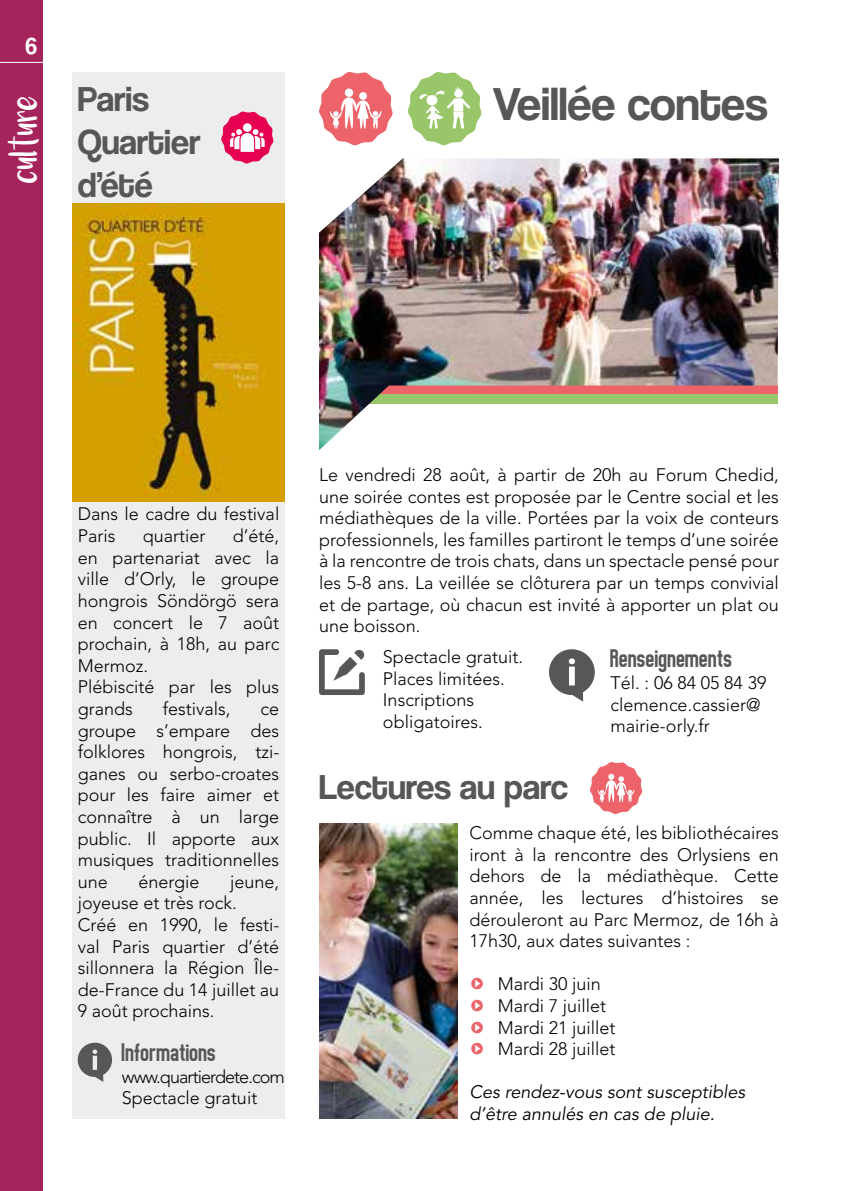
<style>
.page{position:relative;width:851px;height:1191px;background:#fff}
.page>*{position:absolute;margin:0;border:0;box-sizing:border-box;transform-origin:0 0}
.t1{font:48px "Coolvetica Rg";color:#575756}
.t2{font:36px/43.2px "Coolvetica Rg";color:#575756}
.t3{font:26px "Guilty Treasure";color:#575756}
.t4{font:24px "Coolvetica Rg";color:#fff}
.t5{font:19.2px "Luna";color:#fff}
.t6{font:300 18px/21.6px "Avenir";color:#000}
.t7{font:italic 18px/21.6px "Avenir";color:#000}
.t8{font:300 18px/21.6px "Avenir";letter-spacing:-.05em;color:#000}
.s1{font-family:"Simple Direction Arrows";font-weight:400;color:#ec646a}
</style>
<div class="page">
<div style="left:72px;top:72px;width:213px;height:1047px;background:#ededed"></div>
<div style="left:0;top:0;width:43px;height:1191px;background:#a5245c"></div>
<hr style="left:0;top:62px;width:43px;height:1px;background:#fff">
<svg style="left:590px;top:762px;width:52px;height:52px"></svg>
<svg style="left:319px;top:649px;width:46px;height:46px"></svg>
<svg style="left:549px;top:649px;width:45px;height:52px"></svg>
<svg style="left:319px;top:72px;width:74px;height:73px"></svg>
<svg style="left:407px;top:72px;width:74px;height:73px"></svg>
<svg style="left:78px;top:1042px;width:34px;height:40px"></svg>
<img style="left:319px;top:158px;width:459px;height:292px">
<svg style="left:221px;top:111px;width:52px;height:53px"></svg>
<img style="left:319px;top:823px;width:138px;height:296px">
<img style="left:72px;top:203px;width:213px;height:298px">
<h3 class="t4" style="left:26px;top:32px;width:13px">6</h3>
<p class="t5" style="left:19px;top:183px;width:89px;rotate:-90deg">culture</p>
<h2 class="t2" style="left:78px;top:77px;width:73px">Paris</h2>
<h1 class="t1" style="left:492px;top:76px;width:276px">Veillée contes</h1>
<h2 class="t2" style="left:78px;top:120px;width:124px">Quartier d’été</h2>
<p class="t6" style="left:78px;top:503px;width:203px">Dans le cadre du festival<br>Paris</p>
<p class="t6" style="left:78px;top:525px;width:203px;text-indent:155px">d’été, en partenariat avec la ville d’Orly, le groupe hongrois Söndörgö sera en concert le 7 août prochain, à 18h, au parc<br>Mermoz.<br>Plébiscité par les plus grands</p>
<p class="t6" style="left:143px;top:525px;width:64px">quartier</p>
<p class="t6" style="left:163px;top:698px;width:69px">festivals,</p>
<p class="t6" style="left:78px;top:698px;width:203px;text-align:justify;text-indent:183px">ce groupe s’empare des folklores hongrois, tzi&shy;ganes ou serbo-croates pour les faire aimer et connaître à un large public. Il apporte aux musiques traditionnelles une</p>
<p class="t6" style="left:138px;top:870px;width:63px">énergie</p>
<p class="t6" style="left:78px;top:870px;width:203px;text-indent:152px">jeune, joyeuse et très rock.<br>Créé en 1990, le festi&shy;val Paris quartier d’été sillonnera la Région Île&shy;de-France du 14 juillet au<br>9 août prochains.</p>
<h3 class="t3" style="left:122px;top:1037px;width:96px">Informations</h3>
<p class="t8" style="left:122px;top:1065px;width:164px">www.quartierdete.com<br>Spectacle gratuit</p>
<p class="t6" style="left:319px;top:464px;width:461px;text-align:justify">Le vendredi 28 août, à partir de 20h au Forum Chedid, une soirée contes est proposée par le Centre social et les médiathèques de la ville. Portées par la voix de conteurs professionnels, les familles partiront le temps d’une soirée à la rencontre de trois chats, dans un spectacle pensé pour les 5-8 ans. La veillée se clôturera par un temps convivial et de partage, où chacun est invité à apporter un plat ou une boisson.</p>
<p class="t6" style="left:383px;top:646px;width:142px">Spectacle gratuit.<br>Places limitées.<br>Inscriptions obligatoires.</p>
<h3 class="t3" style="left:610px;top:643px;width:123px">Renseignements</h3>
<p class="t6" style="left:610px;top:672px;width:157px">Tél. : 06 84 05 84 39 clemence.cassier@ mairie-orly.fr</p>
<h2 class="t2" style="left:319px;top:765px;width:250px">Lectures au parc</h2>
<p class="t6" style="left:469px;top:822px;width:311px;text-align:justify">Comme chaque été, les bibliothécaires iront à la rencontre des Orlysiens en dehors de la médiathèque. Cette année, les lectures d’histoires se dérouleront au Parc Mermoz, de 16h à 17h30, aux dates suivantes :</p>
<p class="t6" style="left:469px;top:973px;width:147px"><span class="s1">6</span> Mardi 30 juin<br><span class="s1">6</span> Mardi 7 juillet<br><span class="s1">6</span> Mardi 21 juillet<br><span class="s1">6</span> Mardi 28 juillet</p>
<p class="t7" style="left:469px;top:1082px;width:277px">Ces rendez-vous sont susceptibles d’être annulés en cas de pluie.</p>
</div>
